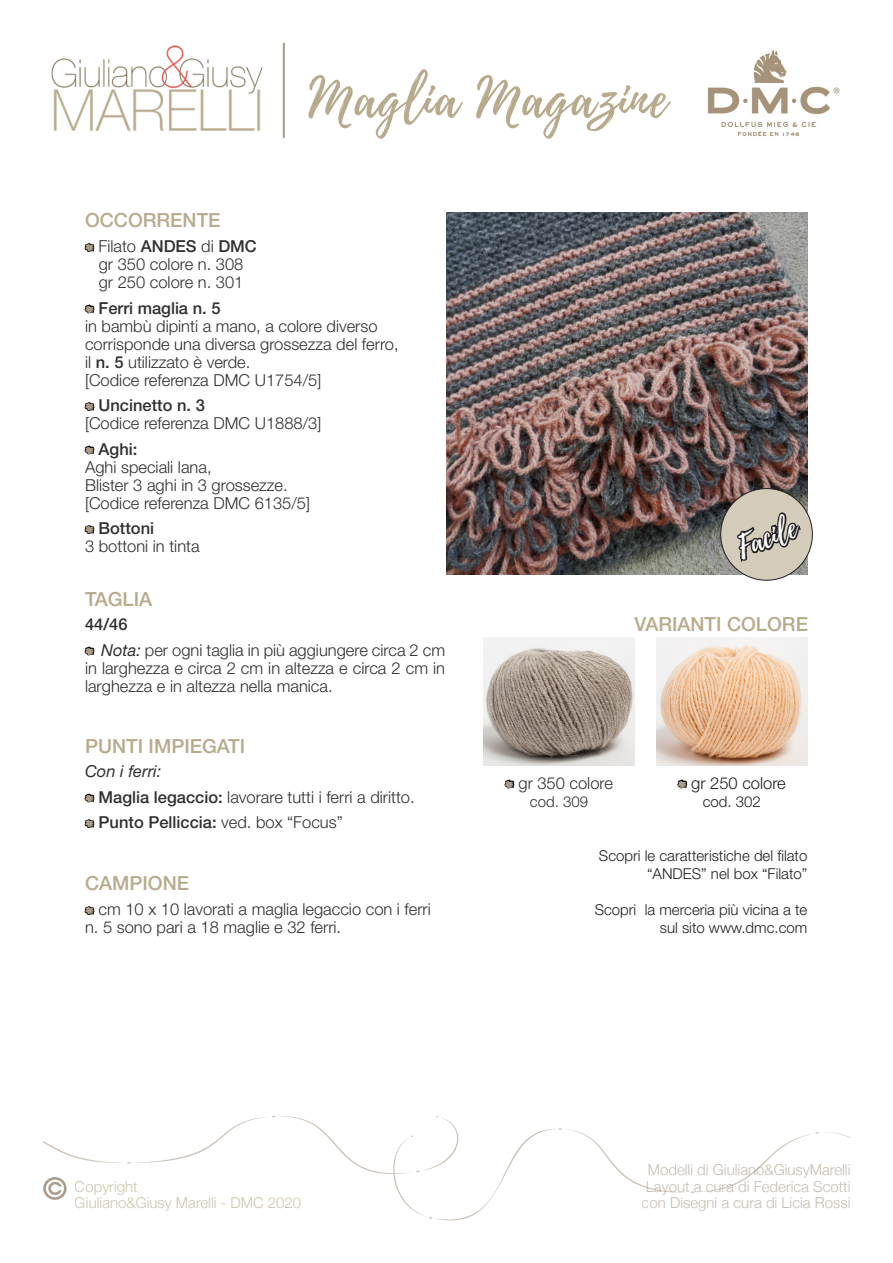
<style>
.page{position:relative;width:893px;height:1263px;background:#fff}
.page>*{position:absolute;margin:0;border:0;box-sizing:border-box;transform-origin:0 0}
.t1{font:54px "Playlist Script";letter-spacing:.02em;color:#b8aa8d}
.t2{font:30px "Playlist Script";color:#fff}
.t3{font:21px "Helvetica Neue";color:#b8aa8d}
.t4{font:500 19.5px "Helvetica Neue LT Pro";color:#b8aa8d}
.t5{font:300 16.5px/18px "Helvetica Neue LT Pro";color:#312f30}
.t6{font:500 16.5px "Helvetica Neue LT Pro";color:#312f30}
.t7{font:300 16.5px "Helvetica Neue LT Pro";color:#231f20}
.t8{font:italic 16.5px "Helvetica Neue LT Pro";color:#312f30}
.t9{font:300 15px/18px "Helvetica Neue LT Pro";color:#231f20;text-align:right}
.t10{font:300 15px/16.5px "Helvetica Neue";color:#af9f8f;text-align:center}
.t11{font:300 15px/16.5px "Helvetica Neue";color:#b8aa8d}
.t12{font:300 15px "Helvetica Neue LT Pro";color:#312f30}
.s1{color:#ac9d8b}
.s2{font-weight:500}
.s3{font-weight:400;font-style:italic}
.s4{font-weight:300}
</style>
<div class="page">
<svg style="left:43px;top:1116px;width:807px;height:105px"></svg>
<img style="left:51px;top:45px;width:212px;height:86px">
<img style="left:707px;top:50px;width:133px;height:86px">
<hr style="left:283px;top:44px;width:2px;height:93px;background:#ac9d8b">
<img style="left:43px;top:1177px;width:25px;height:23px">
<svg style="left:85px;top:243px;width:10px;height:9px"></svg>
<svg style="left:85px;top:304px;width:10px;height:10px"></svg>
<svg style="left:85px;top:402px;width:10px;height:9px"></svg>
<svg style="left:85px;top:445px;width:10px;height:10px"></svg>
<svg style="left:85px;top:525px;width:10px;height:9px"></svg>
<svg style="left:85px;top:646px;width:10px;height:10px"></svg>
<svg style="left:85px;top:793px;width:10px;height:35px"></svg>
<svg style="left:85px;top:906px;width:10px;height:9px"></svg>
<img style="left:446px;top:213px;width:362px;height:361px">
<svg style="left:715px;top:377px;width:98px;height:345px"></svg>
<svg style="left:505px;top:779px;width:10px;height:10px"></svg>
<img style="left:656px;top:637px;width:151px;height:129px">
<img style="left:483px;top:637px;width:151px;height:129px">
<svg style="left:678px;top:779px;width:10px;height:10px"></svg>
<p class="t1" style="left:308px;top:60px;width:360px">Maglia Magazine</p>
<p class="t3" style="left:301px;top:109px;width:112px">Nr. 6 - 2020</p>
<p class="t4" style="left:85px;top:208px;width:137px">OCCORRENTE</p>
<p class="t5" style="left:85px;top:237px;width:173px"><span class="s1">▼</span> Filato <span class="s2">ANDES</span> di <span class="s2">DMC</span></p>
<p class="t5" style="left:99px;top:255px;width:146px">gr 350 colore n. 308</p>
<p class="t5" style="left:99px;top:273px;width:146px">gr 250 colore n. 301</p>
<p class="t6" style="left:85px;top:298px;width:137px"><span class="s1">▼</span> Ferri maglia n. 5</p>
<p class="t5" style="left:85px;top:316px;width:315px">in bambù dipinti a mano, a colore diverso corrisponde una diversa grossezza del ferro,</p>
<p class="t5" style="left:85px;top:352px;width:167px">il <span class="s2">n. 5</span> utilizzato è verde.</p>
<p class="t5" style="left:85px;top:370px;width:238px">[Codice referenza DMC U1754/5]</p>
<p class="t6" style="left:85px;top:395px;width:121px"><span class="s1">▼</span> Uncinetto n. 3</p>
<p class="t5" style="left:85px;top:414px;width:238px">[Codice referenza DMC U1888/3]</p>
<p class="t6" style="left:85px;top:439px;width:54px"><span class="s1">▼</span> Aghi:</p>
<p class="t5" style="left:85px;top:457px;width:128px">Aghi speciali lana,</p>
<p class="t5" style="left:85px;top:475px;width:204px">Blister 3 aghi in 3 grossezze.</p>
<p class="t5" style="left:85px;top:493px;width:227px">[Codice referenza DMC 6135/5]</p>
<p class="t6" style="left:85px;top:518px;width:71px"><span class="s1">▼</span> Bottoni</p>
<p class="t5" style="left:85px;top:537px;width:116px">3 bottoni in tinta</p>
<p class="t4" style="left:85px;top:587px;width:69px">TAGLIA</p>
<p class="t6" style="left:85px;top:614px;width:44px">44/46</p>
<p class="t5" style="left:85px;top:640px;width:362px;text-align:justify"><span class="s1">▼</span> <span class="s3">Nota:</span> per ogni taglia in più aggiungere circa 2 cm in larghezza e circa 2 cm in altezza e circa 2 cm in larghezza e in altezza nella manica.</p>
<p class="t4" style="left:85px;top:734px;width:162px">PUNTI IMPIEGATI</p>
<p class="t8" style="left:85px;top:761px;width:78px">Con i ferri:</p>
<p class="t5" style="left:85px;top:787px;width:331px"><span class="s1">▼</span> <span class="s2">Maglia legaccio:</span> lavorare tutti i ferri a diritto.</p>
<p class="t6" style="left:85px;top:812px;width:259px"><span class="s1">▼</span> Punto Pelliccia: <span class="s4">ved. box “Focus”</span></p>
<p class="t4" style="left:85px;top:871px;width:106px">CAMPIONE</p>
<p class="t5" style="left:85px;top:900px;width:347px"><span class="s1">▼</span> cm 10 x 10 lavorati a maglia legaccio con i ferri n. 5 sono pari a 18 maglie e 32 ferri.</p>
<p class="t2" style="left:731px;top:528px;width:63px;rotate:-21deg">Facile</p>
<p class="t4" style="left:634px;top:612px;width:175px">VARIANTI COLORE</p>
<p class="t5" style="left:505px;top:773px;width:110px"><span class="s1">▼</span> gr 350 colore</p>
<p class="t12" style="left:530px;top:792px;width:60px">cod. 309</p>
<p class="t7" style="left:678px;top:773px;width:110px"><span class="s1">▼</span> gr 250 colore</p>
<p class="t9" style="left:703px;top:792px;width:60px">cod. 302</p>
<p class="t9" style="left:599px;top:846px;width:210px">Scopri le caratteristiche del filato “ANDES” nel box “Filato”</p>
<p class="t9" style="left:595px;top:900px;width:214px">Scopri la merceria più vicina a te sul sito www.dmc.com</p>
<p class="t11" style="left:75px;top:1177px;width:228px">Copyright<br>Giuliano&amp;Giusy Marelli - DMC 2020</p>
<p class="t10" style="left:642px;top:1160px;width:210px">Modelli di Giuliano&amp;GiusyMarelli<br>Layout a cura di Federica Scotti con Disegni a cura di Licia Rossi</p>
</div>
